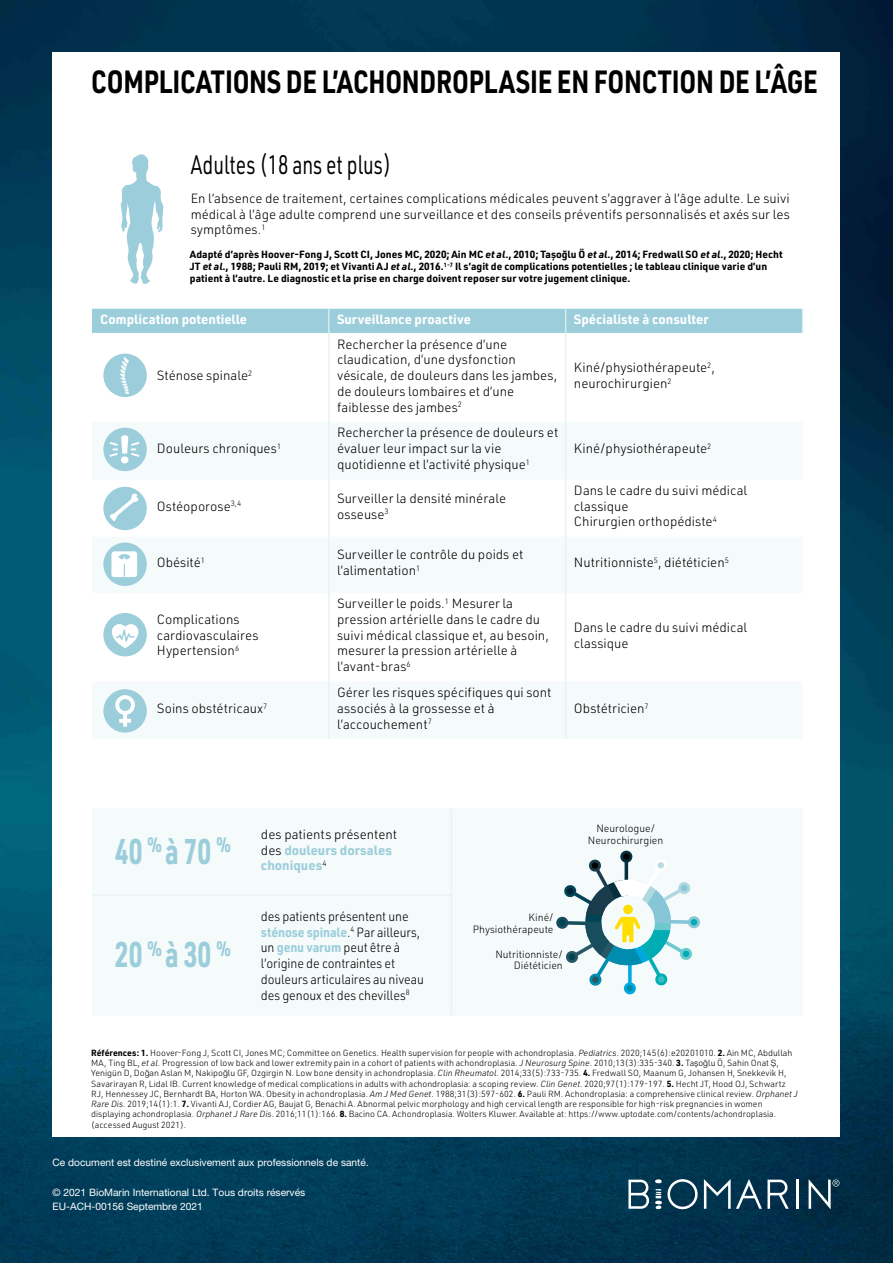
<style>
.page{position:relative;width:893px;height:1263px;background:#fff}
.page>*{position:absolute;margin:0;border:0;box-sizing:border-box;transform-origin:0 0}
.t1{font:700 34.95px "URWDIN";color:#9bceda;scale:.73 1}
.t2{font:700 31.5px "URWDIN";letter-spacing:-.01em;color:#000;scale:.8 1}
.t3{font:26.25px "URWDIN";color:#000;scale:.73 1}
.t4{font:300 13.2px/15.8px "URWDIN";color:#000}
.t5{font:300 13.2px/15.8px "URWDIN";color:#000;scale:.94 1}
.t6{font:700 13.2px "URWDIN";color:#fff}
.t7{font:700 13.2px/15.8px "URWDIN";color:#9bceda}
.t8{font:300 10.35px/11.7px "URWDIN";color:#000;text-align:right}
.t9{font:700 10.2px/12.3px "URWDIN";color:#000}
.t10{font:10.2px/14.5px "Helvetica Neue LT Pro";color:#fff}
.t11{font:300 8.7px/10.2px "URWDIN";color:#000}
.s1{font-style:italic}
.s2{font-weight:300;color:#000}
.s3{font-weight:700;color:#9bceda}
.s4{font-weight:700}
.s5{font-family:"Helvetica Neue LT Pro"}
</style>
<div class="page">
<img style="left:0;top:1px;width:893px;height:1262px">
<div style="left:53px;top:53px;width:787px;height:1083px;background:#fff"></div>
<hr style="left:796px;top:1179px;width:3px;height:30px;background:#fff">
<svg style="left:704px;top:1179px;width:85px;height:30px"></svg>
<svg style="left:628px;top:1179px;width:21px;height:30px"></svg>
<svg style="left:655px;top:1179px;width:43px;height:30px"></svg>
<svg style="left:809px;top:1179px;width:30px;height:30px"></svg>
<svg style="left:121px;top:154px;width:43px;height:130px"></svg>
<div style="left:92px;top:808px;width:711px;height:207px;background:#f5fafb"></div>
<hr style="left:451px;top:808px;width:1px;height:207px;background:#9bceda">
<hr style="left:93px;top:894px;width:358px;height:2px;background:#9bceda">
<div style="left:92px;top:309px;width:711px;height:24px;background:#9bceda"></div>
<hr style="left:328px;top:333px;width:2px;height:89px;background:#e7f3f6">
<hr style="left:565px;top:333px;width:1px;height:89px;background:#e7f3f6">
<hr style="left:328px;top:422px;width:2px;height:57px;background:#e7f3f6">
<hr style="left:565px;top:422px;width:1px;height:57px;background:#e7f3f6">
<hr style="left:328px;top:479px;width:2px;height:58px;background:#e7f3f6">
<hr style="left:565px;top:479px;width:1px;height:58px;background:#e7f3f6">
<hr style="left:328px;top:537px;width:2px;height:56px;background:#e7f3f6">
<hr style="left:565px;top:537px;width:1px;height:56px;background:#e7f3f6">
<hr style="left:328px;top:593px;width:2px;height:89px;background:#e7f3f6">
<hr style="left:565px;top:593px;width:1px;height:89px;background:#e7f3f6">
<hr style="left:328px;top:682px;width:2px;height:57px;background:#e7f3f6">
<hr style="left:565px;top:682px;width:1px;height:57px;background:#e7f3f6">
<div style="left:103px;top:354px;width:44px;height:43px;background:#9bceda;border-radius:50%"></div>
<svg style="left:120px;top:357px;width:9px;height:37px"></svg>
<div style="left:103px;top:428px;width:44px;height:43px;background:#9bceda;border-radius:50%"></div>
<svg style="left:110px;top:435px;width:29px;height:29px"></svg>
<div style="left:103px;top:487px;width:44px;height:43px;background:#9bceda;border-radius:50%"></div>
<svg style="left:110px;top:493px;width:28px;height:28px"></svg>
<div style="left:103px;top:542px;width:44px;height:44px;background:#9bceda;border-radius:50%"></div>
<svg style="left:111px;top:551px;width:27px;height:26px"></svg>
<div style="left:103px;top:689px;width:44px;height:44px;background:#9bceda;border-radius:50%"></div>
<svg style="left:115px;top:695px;width:20px;height:32px"></svg>
<div style="left:103px;top:613px;width:44px;height:43px;background:#9bceda;border-radius:50%"></div>
<svg style="left:112px;top:624px;width:27px;height:24px"></svg>
<svg style="left:556px;top:851px;width:144px;height:143px"></svg>
<h2 class="t2" style="left:91px;top:60px;width:910px">COMPLICATIONS DE L’ACHONDROPLASIE EN FONCTION DE L’ÂGE</h2>
<h3 class="t3" style="left:191px;top:147px;width:276px">Adultes (18 ans et plus)</h3>
<h3 class="t4" style="left:191px;top:190px;width:601px;text-align:justify">En l’absence de traitement, certaines complications médicales peuvent s’aggraver à l’âge adulte. Le suivi médical à l’âge adulte comprend une surveillance et des conseils préventifs personnalisés et axés sur les symptômes.<sup>1</sup></h3>
<p class="t9" style="left:190px;top:248px;width:594px">Adapté d’après Hoover-Fong J, Scott CI, Jones MC, 2020; Ain MC <span class="s1">et al</span>., 2010; Taşoğlu Ö <span class="s1">et al</span>., 2014; Fredwall SO <span class="s1">et al</span>., 2020; Hecht<br>JT <span class="s1">et al</span>., 1988; Pauli RM, 2019; et Vivanti AJ <span class="s1">et al</span>., 2016.<sup>1-7</sup> Il s’agit de complications potentielles ; le tableau clinique varie d’un patient à l’autre. Le diagnostic et la prise en charge doivent reposer sur votre jugement clinique.</p>
<h3 class="t6" style="left:100px;top:310px;width:148px">Complication potentielle</h3>
<h3 class="t6" style="left:337px;top:310px;width:135px">Surveillance proactive</h3>
<h3 class="t6" style="left:574px;top:310px;width:136px">Spécialiste à consulter</h3>
<h3 class="t4" style="left:157px;top:367px;width:97px">Sténose spinale<sup>2</sup></h3>
<h3 class="t4" style="left:157px;top:440px;width:126px">Douleurs chroniques<sup>1</sup></h3>
<h3 class="t4" style="left:337px;top:336px;width:222px">Rechercher la présence d’une claudication, d’une dysfonction vésicale, de douleurs dans les jambes, de douleurs lombaires et d’une faiblesse des jambes<sup>2</sup></h3>
<h3 class="t4" style="left:337px;top:425px;width:223px">Rechercher la présence de douleurs et évaluer leur impact sur la vie quotidienne et l’activité physique<sup>1</sup></h3>
<h3 class="t4" style="left:574px;top:359px;width:143px">Kiné/physiothérapeute<sup>2</sup>, neurochirurgien<sup>2</sup></h3>
<h3 class="t4" style="left:574px;top:440px;width:139px">Kiné/physiothérapeute<sup>2</sup></h3>
<h3 class="t4" style="left:157px;top:498px;width:86px">Ostéoporose<sup>3,4</sup></h3>
<h3 class="t4" style="left:337px;top:490px;width:171px">Surveiller la densité minérale osseuse<sup>3</sup></h3>
<h3 class="t4" style="left:574px;top:482px;width:175px">Dans le cadre du suivi médical classique<br>Chirurgien orthopédiste<sup>4</sup></h3>
<h3 class="t4" style="left:157px;top:554px;width:50px">Obésité<sup>1</sup></h3>
<h3 class="t4" style="left:337px;top:546px;width:188px">Surveiller le contrôle du poids et l’alimentation<sup>1</sup></h3>
<h3 class="t4" style="left:574px;top:554px;width:156px">Nutritionniste<sup>5</sup>, diététicien<sup>5</sup></h3>
<h3 class="t4" style="left:157px;top:611px;width:103px">Complications cardiovasculaires<br>Hypertension<sup>6</sup></h3>
<h3 class="t4" style="left:337px;top:595px;width:213px">Surveiller le poids.<sup>1</sup> Mesurer la pression artérielle dans le cadre du suivi médical classique et, au besoin, mesurer la pression artérielle à l’avant-bras<sup>6</sup></h3>
<h3 class="t4" style="left:574px;top:619px;width:175px">Dans le cadre du suivi médical classique</h3>
<h3 class="t4" style="left:157px;top:700px;width:112px">Soins obstétricaux<sup>7</sup></h3>
<h3 class="t4" style="left:337px;top:684px;width:216px">Gérer les risques spécifiques qui sont associés à la grossesse et à l’accouchement<sup>7</sup></h3>
<h3 class="t4" style="left:574px;top:700px;width:76px">Obstétricien<sup>7</sup></h3>
<h1 class="t1" style="left:115px;top:827px;width:160px">40 <sup>%</sup> à 70 <sup>%</sup></h1>
<h1 class="t1" style="left:115px;top:931px;width:160px">20 <sup>%</sup> à 30 <sup>%</sup></h1>
<h3 class="t7" style="left:261px;top:826px;width:138px"><span class="s2">des patients présentent des</span> douleurs dorsales choniques<sup>4</sup></h3>
<h3 class="t5" style="left:261px;top:908px;width:175px">des patients présentent une <span class="s3">sténose spinale</span>.<sup>4</sup> Par ailleurs, un <span class="s3">genu varum</span> peut être à l’origine de contraintes et douleurs articulaires au niveau des genoux et des chevilles<sup>8</sup></h3>
<p class="t8" style="left:588px;top:823px;width:77px;text-align:center">Neurologue/<br>Neurochirurgien</p>
<p class="t8" style="left:473px;top:912px;width:82px">Kiné/<br>Physiothérapeute</p>
<p class="t8" style="left:495px;top:948px;width:69px">Nutritionniste/<br>Diététicien</p>
<p class="t11" style="left:91px;top:1047px;width:708px"><span class="s4">Références: 1.</span> Hoover-Fong J, Scott CI, Jones MC; Committee on Genetics. Health supervision for people with achondroplasia. <span class="s1">Pediatrics</span>. 2020;145(6):e20201010. <span class="s4">2.</span> Ain MC, Abdullah MA, Ting BL, <span class="s1">et al</span>. Progression of low back and lower extremity pain in a cohort of patients with achondroplasia. <span class="s1">J Neurosurg Spine</span>. 2010;13(3):335-340. <span class="s4">3.</span> Ta<span class="s5">ş</span>o<span class="s5">ğ</span>lu Ö, Sahin Onat <span class="s5">Ş</span>, Yenigün D, Do<span class="s5">ğ</span>an Aslan M, Nakipo<span class="s5">ğ</span>lu GF, Ozgirgin N. Low bone density in achondroplasia. <span class="s1">Clin Rheumatol</span>. 2014;33(5):733-735. <span class="s4">4.</span> Fredwall SO, Maanum G, Johansen H, Snekkevik H, Savarirayan R, Lidal IB. Current knowledge of medical complications in adults with achondroplasia: a scoping review. <span class="s1">Clin Genet</span>. 2020;97(1):179-197. <span class="s4">5.</span> Hecht JT, Hood OJ, Schwartz RJ, Hennessey JC, Bernhardt BA, Horton WA. Obesity in achondroplasia. <span class="s1">Am J Med Genet</span>. 1988;31(3):597-602. <span class="s4">6.</span> Pauli RM. Achondroplasia: a comprehensive clinical review. <span class="s1">Orphanet J Rare Dis</span>. 2019;14(1):1. <span class="s4">7.</span> Vivanti AJ, Cordier AG, Baujat G, Benachi A. Abnormal pelvic morphology and high cervical length are responsible for high-risk pregnancies in women displaying achondroplasia. <span class="s1">Orphanet J Rare Dis</span>. 2016;11(1):166. <span class="s4">8.</span> Bacino CA. Achondroplasia. Wolters Kluwer. Available at: https://www.uptodate.com/contents/achondroplasia. (accessed August 2021).</p>
<p class="t10" style="left:53px;top:1154px;width:318px">Ce document est destiné exclusivement aux professionnels de santé.</p>
<p class="t10" style="left:53px;top:1184px;width:254px">© 2021 BioMarin International Ltd. Tous droits réservés<br>EU-ACH-00156 Septembre 2021</p>
</div>
